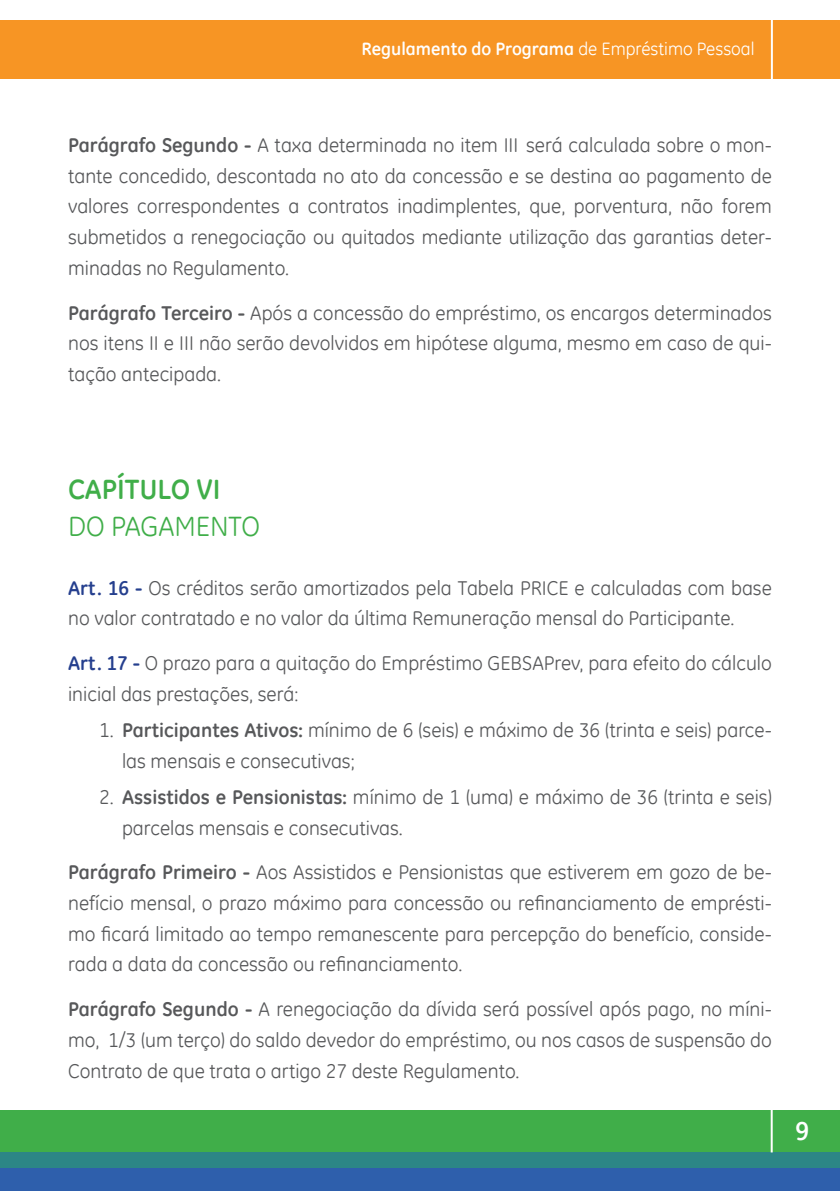
<style>
.page{position:relative;width:840px;height:1191px;background:#fff}
.page>*{position:absolute;margin:0;border:0;box-sizing:border-box;transform-origin:0 0}
.TIT{font:28px/36.2px "GE Inspira";color:#40ae49}
.t1{font:700 26px "GE Inspira";color:#fff}
.txt_corrido{font:20px/30.6px "GE Inspira";color:#57585a;text-align:justify}
.t2{font:700 18px "GE Inspira";color:#fff}
.s1{font-weight:400}
.s2{font-weight:700}
.s3{font-weight:700;color:#253f8e}
</style>
<div class="page">
<div style="left:0;top:20px;width:839px;height:58px;background:#f79524"></div>
<div style="left:0;top:1109px;width:839px;height:43px;background:#40ae49"></div>
<div style="left:0;top:1152px;width:839px;height:17px;background:#2c8686"></div>
<div style="left:0;top:1167px;width:839px;height:24px;background:#2e5fac"></div>
<hr style="left:770px;top:1109px;width:2px;height:43px;background:#fff">
<hr style="left:770px;top:10px;width:2px;height:81px;background:#fff">
<p class="t2" style="left:361px;top:37px;width:394px">Regulamento do Programa <span class="s1">de Empréstimo Pessoal</span></p>
<p class="txt_corrido" style="left:68px;top:129px;width:705px"><span class="s2">Parágrafo Segundo -</span> A taxa determinada no item III será calculada sobre o mon&shy;tante concedido, descontada no ato da concessão e se destina ao pagamento de valores correspondentes a contratos inadimplentes, que, porventura, não forem submetidos a renegociação ou quitados mediante utilização das garantias deter&shy;minadas no Regulamento.</p>
<p class="txt_corrido" style="left:68px;top:297px;width:705px"><span class="s2">Parágrafo Terceiro -</span> Após a concessão do empréstimo, os encargos determinados nos itens II e III não serão devolvidos em hipótese alguma, mesmo em caso de qui&shy;tação antecipada.</p>
<p class="TIT" style="left:68px;top:471px;width:193px"><span class="s2">CAPÍTULO VI<br></span>DO PAGAMENTO</p>
<p class="txt_corrido" style="left:68px;top:572px;width:705px"><span class="s3">Art. 16 -</span> Os créditos serão amortizados pela Tabela PRICE e calculadas com base no valor contratado e no valor da última Remuneração mensal do Participante.</p>
<p class="txt_corrido" style="left:68px;top:647px;width:704px"><span class="s3">Art. 17 -</span> O prazo para a quitação do Empréstimo GEBSAPrev, para efeito do cálculo inicial das prestações, será:</p>
<p class="txt_corrido" style="left:122px;top:714px;width:651px;text-indent:-23px">1. <span class="s2">Participantes Ativos:</span> mínimo de 6 (seis) e máximo de 36 (trinta e seis) parce&shy;las mensais e consecutivas;</p>
<p class="txt_corrido" style="left:122px;top:781px;width:651px;text-indent:-23px">2. <span class="s2">Assistidos e Pensionistas:</span> mínimo de 1 (uma) e máximo de 36 (trinta e seis) parcelas mensais e consecutivas.</p>
<p class="txt_corrido" style="left:68px;top:857px;width:704px"><span class="s2">Parágrafo Primeiro -</span> Aos Assistidos e Pensionistas que estiverem em gozo de be&shy;nefício mensal, o prazo máximo para concessão ou refinanciamento de emprésti&shy;mo ficará limitado ao tempo remanescente para percepção do benefício, conside&shy;rada a data da concessão ou refinanciamento.</p>
<p class="txt_corrido" style="left:68px;top:993px;width:704px"><span class="s2">Parágrafo Segundo -</span> A renegociação da dívida será possível após pago, no míni&shy;mo, 1/3 (um terço) do saldo devedor do empréstimo, ou nos casos de suspensão do Contrato de que trata o artigo 27 deste Regulamento.</p>
<h2 class="t1" style="left:794px;top:1114px;width:15px">9</h2>
</div>
